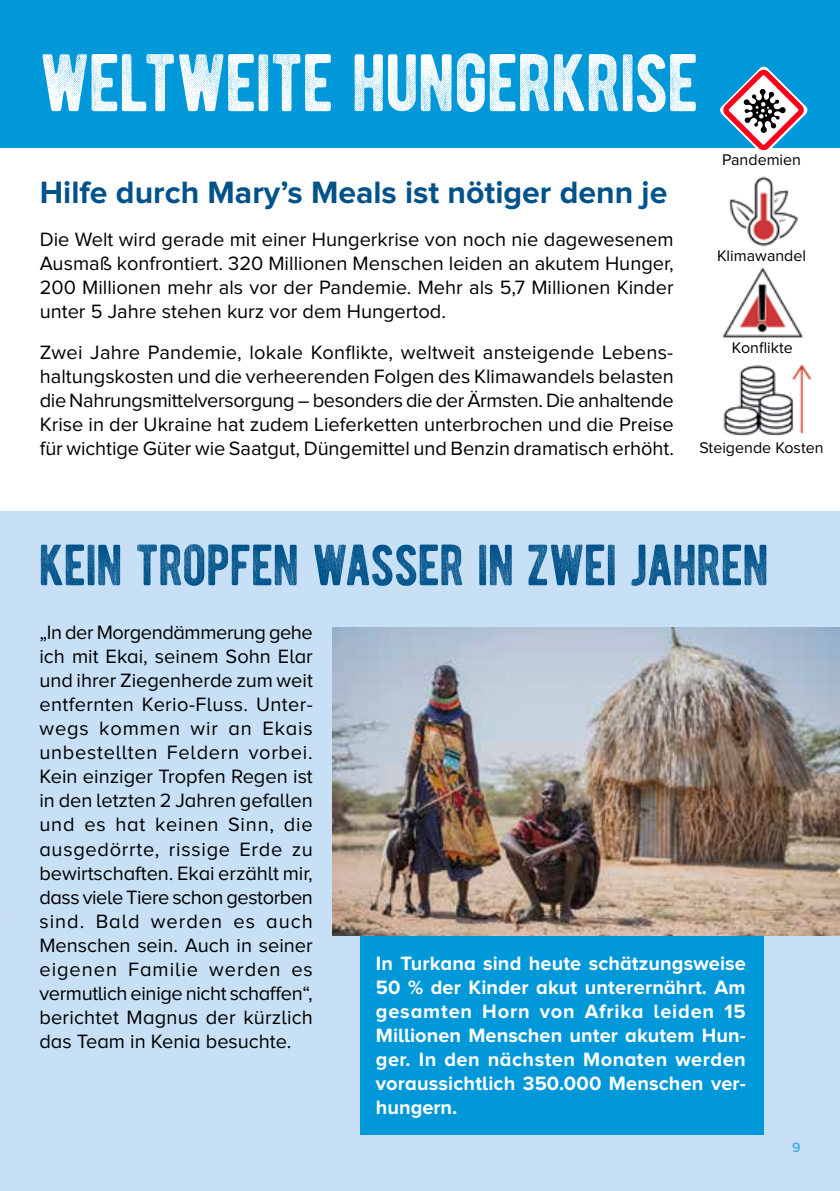
<style>
.page{position:relative;width:840px;height:1191px;background:#fff}
.page>*{position:absolute;margin:0;border:0;box-sizing:border-box;transform-origin:0 0}
.t1{font:81.4px "BERNIERDISTRESSED";letter-spacing:-.02em;color:#fff}
.t2{font:58px "BERNIERDISTRESSED";letter-spacing:-.015em;color:#00528a}
.t3{font:700 32px "Proxima Nova";color:#00528a}
.t4{font:20px/24px "Proxima Nova";color:#000;text-align:justify}
.t5{font:700 20px/24px "Proxima Nova";letter-spacing:.005em;color:#fff;text-align:justify}
.t6{font:16px "Proxima Nova";color:#000}
.t7{font:600 14px "Proxima Nova";color:#43abe1}
</style>
<div class="page">
<div style="left:0;top:511px;width:839px;height:680px;background:#c7e0f6"></div>
<div style="left:360px;top:918px;width:403px;height:216px;background:#0098d8"></div>
<img style="left:332px;top:628px;width:507px;height:307px">
<img style="left:723px;top:364px;width:89px;height:72px">
<img style="left:729px;top:176px;width:70px;height:71px">
<img style="left:722px;top:267px;width:81px;height:71px">
<div style="left:0;top:0;width:839px;height:148px;background:#0098d8"></div>
<svg style="left:720px;top:66px;width:87px;height:85px"></svg>
<h1 class="t1" style="left:39px;top:16px;width:661px">WELTWEITE HUNGERKRISE</h1>
<p class="t6" style="left:721px;top:152px;width:80px">Pandemien</p>
<h3 class="t3" style="left:40px;top:177px;width:628px">Hilfe durch Mary’s Meals ist nötiger denn je</h3>
<p class="t4" style="left:40px;top:228px;width:635px">Die Welt wird gerade mit einer Hungerkrise von noch nie dagewesenem Ausmaß konfrontiert. 320 Millionen Menschen leiden an akutem Hunger, 200 Millionen mehr als vor der Pandemie. Mehr als 5,7 Millionen Kinder unter 5 Jahre stehen kurz vor dem Hungertod.</p>
<p class="t4" style="left:40px;top:341px;width:635px">Zwei Jahre Pandemie, lokale Konflikte, weltweit ansteigende Lebens&shy;haltungskosten und die verheerenden Folgen des Klimawandels belasten die Nahrungsmittelversorgung – besonders die der Ärmsten. Die anhaltende Krise in der Ukraine hat zudem Lieferketten unterbrochen und die Preise für wichtige Güter wie Saatgut, Düngemittel und Benzin dramatisch erhöht.</p>
<p class="t6" style="left:716px;top:248px;width:91px">Klimawandel</p>
<p class="t6" style="left:731px;top:340px;width:62px">Konflikte</p>
<p class="t6" style="left:699px;top:440px;width:126px">Steigende Kosten</p>
<h2 class="t2" style="left:39px;top:517px;width:731px">KEIN TROPFEN WASSER IN ZWEI JAHREN</h2>
<p class="t4" style="left:39px;top:621px;width:275px">„In der Morgendämmerung gehe ich mit Ekai, seinem Sohn Elar und ihrer Ziegenherde zum weit entfernten Kerio-Fluss. Unter&shy;wegs kommen wir an Ekais unbestellten Feldern vorbei.<br>Kein einziger Tropfen Regen ist in den letzten 2 Jahren gefallen und es hat keinen Sinn, die ausgedörrte, rissige Erde zu bewirtschaften. Ekai erzählt mir, dass viele Tiere schon gestorben sind. Bald werden es auch Menschen sein. Auch in seiner eigenen Familie werden es vermutlich einige nicht schaffen“, berichtet Magnus der kürzlich das Team in Kenia besuchte.</p>
<p class="t5" style="left:375px;top:952px;width:371px">In Turkana sind heute schätzungsweise 50 % der Kinder akut unterernährt. Am gesamten Horn von Afrika leiden 15<br>Millionen Menschen unter akutem Hun&shy;ger. In den nächsten Monaten werden voraussichtlich 350.000 Menschen ver&shy;hungern.</p>
<p class="t7" style="left:791px;top:1140px;width:10px">9</p>
</div>
